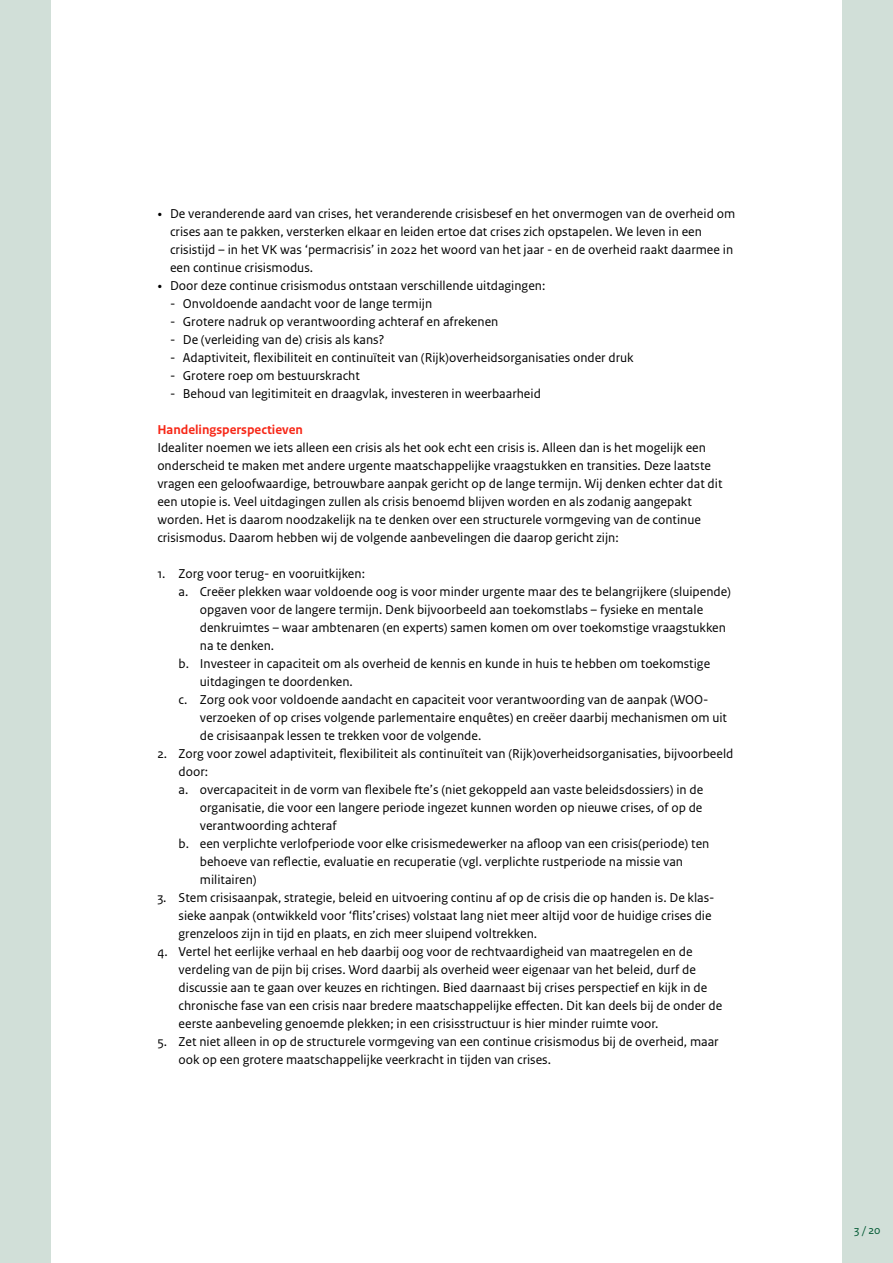
<style>
.page{position:relative;width:893px;height:1263px;background:#d1dfd8}
.page>*{position:absolute;margin:0;border:0;box-sizing:border-box;transform-origin:0 0}
.P_10_RO_Broodtekst_S{font:13.5px/18px "Rijksoverheid Sans Text";color:#000}
.P_07_RO_Tussenkop_Sa{font:700 13.5px "Rijksoverheid Sans Text";color:#f72717}
.t1{font:12px "Rijksoverheid Sans Text";color:#005832}
.s1{font-family:"Rijksoverheid Serif"}
</style>
<div class="page">
<div style="left:51px;top:0;width:791px;height:1263px;background:#fff"></div>
<p class="P_10_RO_Broodtekst_S" style="left:170px;top:205px;width:567px;text-indent:-13px"><span class="s1">•</span> De veranderende aard van crises, het veranderende crisisbesef en het onvermogen van de overheid om crises aan te pakken, versterken elkaar en leiden ertoe dat crises zich opstapelen. We leven in een crisistijd – in het VK was ‘permacrisis’ in 2022 het woord van het jaar - en de overheid raakt daarmee in een continue crisismodus.</p>
<p class="P_10_RO_Broodtekst_S" style="left:157px;top:277px;width:390px"><span class="s1">•</span> Door deze continue crisismodus ontstaan verschillende uitdagingen:</p>
<p class="P_10_RO_Broodtekst_S" style="left:170px;top:295px;width:264px">- Onvoldoende aandacht voor de lange termijn</p>
<p class="P_10_RO_Broodtekst_S" style="left:170px;top:313px;width:330px">- Grotere nadruk op verantwoording achteraf en afrekenen</p>
<p class="P_10_RO_Broodtekst_S" style="left:170px;top:331px;width:216px">- De (verleiding van de) crisis als kans?</p>
<p class="P_10_RO_Broodtekst_S" style="left:170px;top:349px;width:465px">- Adaptiviteit, flexibiliteit en continuïteit van (Rijk)overheidsorganisaties onder druk</p>
<p class="P_10_RO_Broodtekst_S" style="left:170px;top:367px;width:191px">- Grotere roep om bestuurskracht</p>
<p class="P_10_RO_Broodtekst_S" style="left:170px;top:385px;width:372px">- Behoud van legitimiteit en draagvlak, investeren in weerbaarheid</p>
<p class="P_07_RO_Tussenkop_Sa" style="left:157px;top:422px;width:147px">Handelingsperspectieven</p>
<p class="P_10_RO_Broodtekst_S" style="left:157px;top:439px;width:567px">Idealiter noemen we iets alleen een crisis als het ook echt een crisis is. Alleen dan is het mogelijk een onderscheid te maken met andere urgente maatschappelijke vraagstukken en transities. Deze laatste vragen een geloofwaardige, betrouwbare aanpak gericht op de lange termijn. Wij denken echter dat dit een utopie is. Veel uitdagingen zullen als crisis benoemd blijven worden en als zodanig aangepakt worden. Het is daarom noodzakelijk na te denken over een structurele vormgeving van de continue crisismodus. Daarom hebben wij de volgende aanbevelingen die daarop gericht zijn:</p>
<p class="P_10_RO_Broodtekst_S" style="left:157px;top:565px;width:209px">1. Zorg voor terug- en vooruitkijken:</p>
<p class="P_10_RO_Broodtekst_S" style="left:200px;top:583px;width:533px;text-indent:-21px">a. Creëer plekken waar voldoende oog is voor minder urgente maar des te belangrijkere (sluipende) opgaven voor de langere termijn. Denk bijvoorbeeld aan toekomstlabs – fysieke en mentale denkruimtes – waar ambtenaren (en experts) samen komen om over toekomstige vraagstukken na te denken.</p>
<p class="P_10_RO_Broodtekst_S" style="left:200px;top:655px;width:512px;text-indent:-21px">b. Investeer in capaciteit om als overheid de kennis en kunde in huis te hebben om toekomstige uitdagingen te doordenken.</p>
<p class="P_10_RO_Broodtekst_S" style="left:200px;top:691px;width:529px;text-indent:-21px">c. Zorg ook voor voldoende aandacht en capaciteit voor verantwoording van de aanpak (WOO&shy;verzoeken of op crises volgende parlementaire enquêtes) en creëer daarbij mechanismen om uit de crisisaanpak lessen te trekken voor de volgende.</p>
<p class="P_10_RO_Broodtekst_S" style="left:179px;top:745px;width:556px;text-indent:-21px">2. Zorg voor zowel adaptiviteit, flexibiliteit als continuïteit van (Rijk)overheidsorganisaties, bijvoorbeeld door:</p>
<p class="P_10_RO_Broodtekst_S" style="left:200px;top:781px;width:505px;text-align:justify;text-indent:-21px">a. overcapaciteit in de vorm van flexibele fte’s (niet gekoppeld aan vaste beleidsdossiers) in de organisatie, die voor een langere periode ingezet kunnen worden op nieuwe crises, of op de verantwoording achteraf</p>
<p class="P_10_RO_Broodtekst_S" style="left:200px;top:835px;width:511px;text-indent:-21px">b. een verplichte verlofperiode voor elke crisismedewerker na afloop van een crisis(periode) ten behoeve van reflectie, evaluatie en recuperatie (vgl. verplichte rustperiode na missie van militairen)</p>
<p class="P_10_RO_Broodtekst_S" style="left:179px;top:889px;width:537px;text-indent:-21px">3. Stem crisisaanpak, strategie, beleid en uitvoering continu af op de crisis die op handen is. De klas&shy;sieke aanpak (ontwikkeld voor ‘flits’crises) volstaat lang niet meer altijd voor de huidige crises die grenzeloos zijn in tijd en plaats, en zich meer sluipend voltrekken.</p>
<p class="P_10_RO_Broodtekst_S" style="left:179px;top:943px;width:545px;text-indent:-21px">4. Vertel het eerlijke verhaal en heb daarbij oog voor de rechtvaardigheid van maatregelen en de verdeling van de pijn bij crises. Word daarbij als overheid weer eigenaar van het beleid, durf de discussie aan te gaan over keuzes en richtingen. Bied daarnaast bij crises perspectief en kijk in de chronische fase van een crisis naar bredere maatschappelijke effecten. Dit kan deels bij de onder de eerste aanbeveling genoemde plekken; in een crisisstructuur is hier minder ruimte voor.</p>
<p class="P_10_RO_Broodtekst_S" style="left:179px;top:1033px;width:542px;text-indent:-21px">5. Zet niet alleen in op de structurele vormgeving van een continue crisismodus bij de overheid, maar ook op een grotere maatschappelijke veerkracht in tijden van crises.</p>
<p class="t1" style="left:854px;top:1223px;width:28px">3 / 20</p>
</div>
